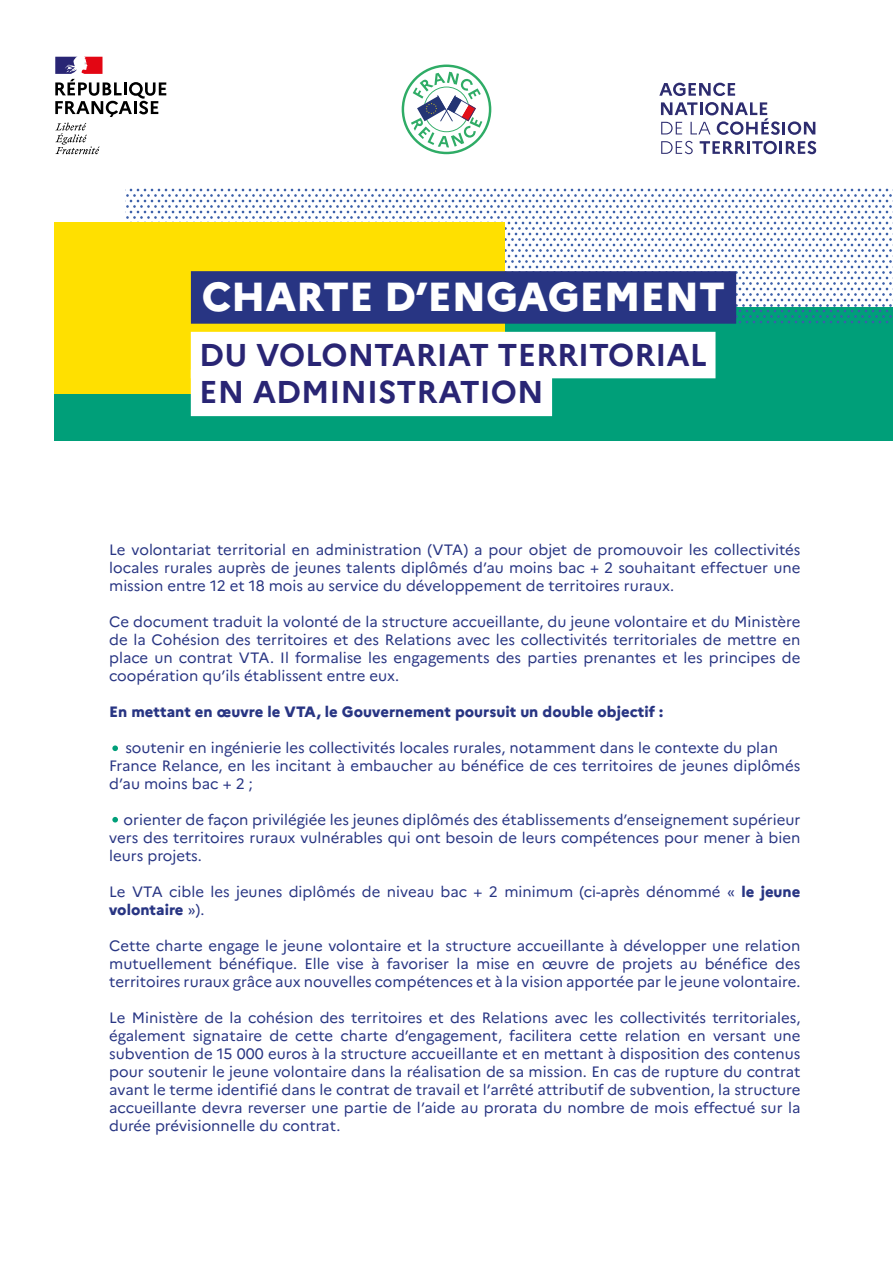
<style>
.page{position:relative;width:893px;height:1263px;background:#fff}
.page>*{position:absolute;margin:0;border:0;box-sizing:border-box;transform-origin:0 0}
.t1{font:800 40.5px "Marianne";color:#fff}
.t2{font:700 31.5px/37.8px "Marianne";color:#292574}
.t3{font:15px/18px "Marianne";color:#283583;text-align:justify}
.t4{font:800 15px "Marianne";color:#283583}
.s1{font-weight:800}
</style>
<div class="page">
<div style="left:54px;top:307px;width:839px;height:134px;background:#009f79"></div>
<svg style="left:125px;top:188px;width:768px;height:135px"></svg>
<svg style="left:659px;top:83px;width:76px;height:13px"></svg>
<svg style="left:661px;top:102px;width:154px;height:33px"></svg>
<svg style="left:661px;top:141px;width:32px;height:13px"></svg>
<svg style="left:700px;top:141px;width:116px;height:13px"></svg>
<svg style="left:55px;top:123px;width:45px;height:31px"></svg>
<svg style="left:55px;top:57px;width:111px;height:60px"></svg>
<div style="left:54px;top:222px;width:450px;height:171px;background:#ffe000"></div>
<div style="left:191px;top:332px;width:524px;height:46px;background:#fff"></div>
<div style="left:191px;top:370px;width:361px;height:46px;background:#fff"></div>
<svg style="left:112px;top:745px;width:6px;height:6px"></svg>
<svg style="left:112px;top:817px;width:6px;height:5px"></svg>
<div style="left:191px;top:271px;width:545px;height:53px;background:#283583"></div>
<svg style="left:402px;top:65px;width:89px;height:89px"></svg>
<h1 class="t1" style="left:202px;top:265px;width:525px">CHARTE D’ENGAGEMENT</h1>
<h2 class="t2" style="left:199px;top:333px;width:509px">DU VOLONTARIAT TERRITORIAL<br>EN ADMINISTRATION</h2>
<p class="t3" style="left:109px;top:539px;width:693px">Le volontariat territorial en administration (VTA) a pour objet de promouvoir les collectivités locales rurales auprès de jeunes talents diplômés d’au moins bac + 2 souhaitant effectuer une mission entre 12 et 18 mois au service du développement de territoires ruraux.</p>
<p class="t3" style="left:109px;top:611px;width:693px">Ce document traduit la volonté de la structure accueillante, du jeune volontaire et du Ministère de la Cohésion des territoires et des Relations avec les collectivités territoriales de mettre en place un contrat VTA. Il formalise les engagements des parties prenantes et les principes de coopération qu’ils établissent entre eux.</p>
<p class="t4" style="left:109px;top:699px;width:555px">En mettant en œuvre le VTA, le Gouvernement poursuit un double objectif :</p>
<p class="t3" style="left:109px;top:737px;width:693px;text-align:left;text-indent:16px">soutenir en ingénierie les collectivités locales rurales, notamment dans le contexte du plan<br>France Relance, en les incitant à embaucher au bénéfice de ces territoires de jeunes diplômés d’au moins bac + 2 ;</p>
<p class="t3" style="left:109px;top:809px;width:693px;text-indent:14px">orienter de façon privilégiée les jeunes diplômés des établissements d’enseignement supérieur vers des territoires ruraux vulnérables qui ont besoin de leurs compétences pour mener à bien leurs projets.</p>
<p class="t3" style="left:109px;top:881px;width:693px">Le VTA cible les jeunes diplômés de niveau bac + 2 minimum (ci-après dénommé « <span class="s1">le jeune volontaire</span> »).</p>
<p class="t3" style="left:109px;top:935px;width:693px">Cette charte engage le jeune volontaire et la structure accueillante à développer une relation mutuellement bénéfique. Elle vise à favoriser la mise en œuvre de projets au bénéfice des territoires ruraux grâce aux nouvelles compétences et à la vision apportée par le jeune volontaire.</p>
<p class="t3" style="left:109px;top:1007px;width:693px">Le Ministère de la cohésion des territoires et des Relations avec les collectivités territoriales, également signataire de cette charte d’engagement, facilitera cette relation en versant une subvention de 15 000 euros à la structure accueillante et en mettant à disposition des contenus pour soutenir le jeune volontaire dans la réalisation de sa mission. En cas de rupture du contrat avant le terme identifié dans le contrat de travail et l’arrêté attributif de subvention, la structure accueillante devra reverser une partie de l’aide au prorata du nombre de mois effectué sur la durée prévisionnelle du contrat.</p>
</div>
